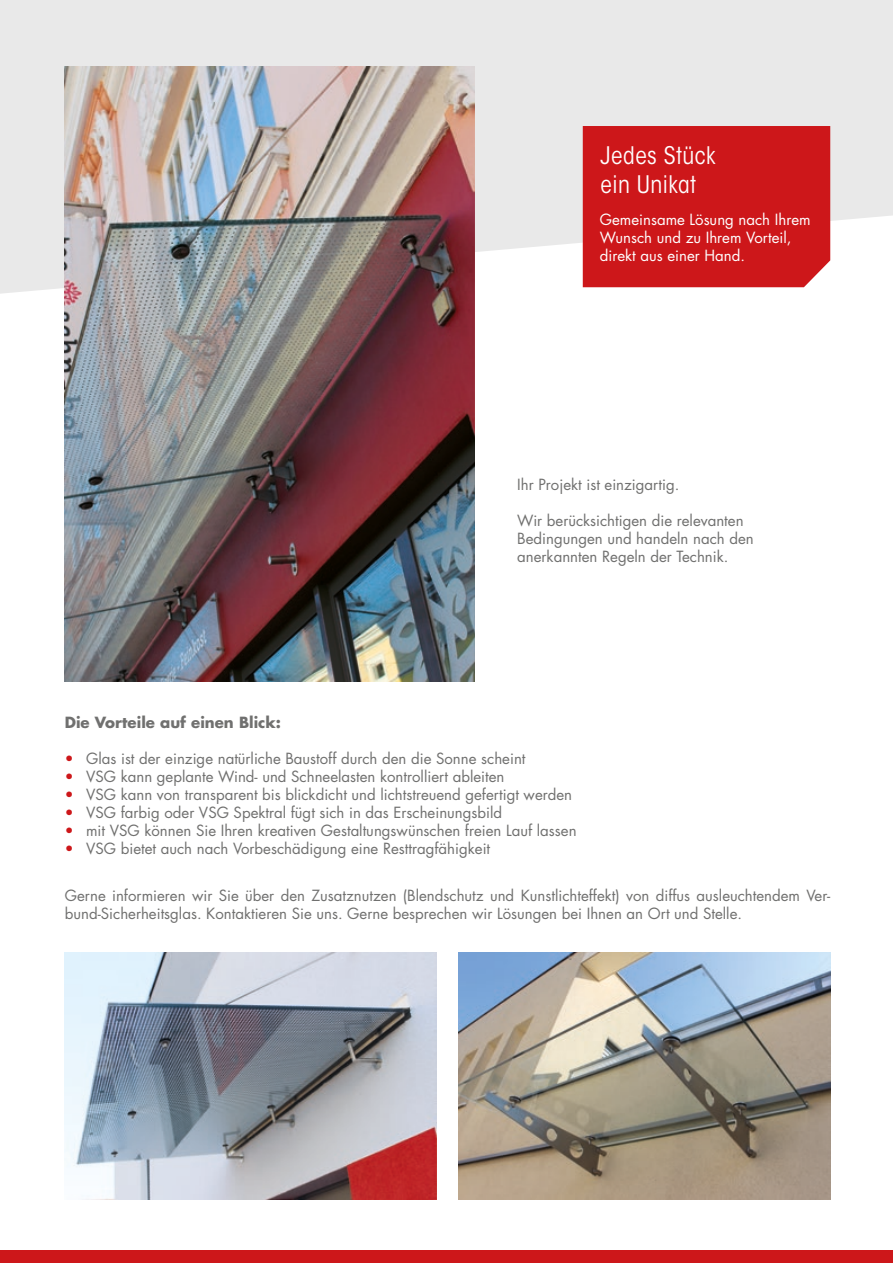
<style>
.page{position:relative;width:893px;height:1263px;background:#fff}
.page>*{position:absolute;margin:0;border:0;box-sizing:border-box;transform-origin:0 0}
.t1{font:condensed 24px/28.8px "ITC Avant Garde Std";letter-spacing:.02em;color:#fff}
.t2{font:15px/18px "Futura Std";color:#70706f}
.t3{font:15px/18px "Futura Std";color:#fff}
.t4{font:700 15px "Futura Std";color:#70706f}
.s1{color:#cd171a}
</style>
<div class="page">
<svg style="left:0;top:0;width:893px;height:294px;background:#eaeaea"></svg>
<img style="left:65px;top:952px;width:372px;height:247px">
<img style="left:458px;top:952px;width:372px;height:247px">
<div style="left:583px;top:126px;width:247px;height:161px;background:#cd171a"></div>
<img style="left:65px;top:66px;width:410px;height:615px">
<div style="left:0;top:1250px;width:893px;height:13px;background:#cd171a"></div>
<h1 class="t1" style="left:600px;top:141px;width:117px">Jedes Stück ein Unikat</h1>
<p class="t3" style="left:600px;top:211px;width:212px">Gemeinsame Lösung nach Ihrem<br>Wunsch und zu Ihrem Vorteil, direkt aus einer Hand.</p>
<p class="t2" style="left:517px;top:475px;width:164px">Ihr Projekt ist einzigartig.</p>
<p class="t2" style="left:517px;top:511px;width:238px">Wir berücksichtigen die relevanten<br>Bedingungen und handeln nach den anerkannten Regeln der Technik.</p>
<p class="t4" style="left:65px;top:712px;width:218px">Die Vorteile auf einen Blick:</p>
<p class="t2" style="left:65px;top:750px;width:462px"><span class="s1">•</span> Glas ist der einzige natürliche Baustoff durch den die Sonne scheint</p>
<p class="t2" style="left:65px;top:768px;width:441px"><span class="s1">•</span> VSG kann geplante Wind- und Schneelasten kontrolliert ableiten</p>
<p class="t2" style="left:65px;top:786px;width:509px"><span class="s1">•</span> VSG kann von transparent bis blickdicht und lichtstreuend gefertigt werden</p>
<p class="t2" style="left:65px;top:804px;width:439px"><span class="s1">•</span> VSG farbig oder VSG Spektral fügt sich in das Erscheinungsbild</p>
<p class="t2" style="left:65px;top:822px;width:513px"><span class="s1">•</span> mit VSG können Sie Ihren kreativen Gestaltungswünschen freien Lauf lassen</p>
<p class="t2" style="left:65px;top:840px;width:427px"><span class="s1">•</span> VSG bietet auch nach Vorbeschädigung eine Resttragfähigkeit</p>
<p class="t2" style="left:65px;top:886px;width:767px">Gerne informieren wir Sie über den Zusatznutzen (Blendschutz und Kunstlichteffekt) von diffus ausleuchtendem Ver&shy;bund-Sicherheitsglas. Kontaktieren Sie uns. Gerne besprechen wir Lösungen bei Ihnen an Ort und Stelle.</p>
</div>
